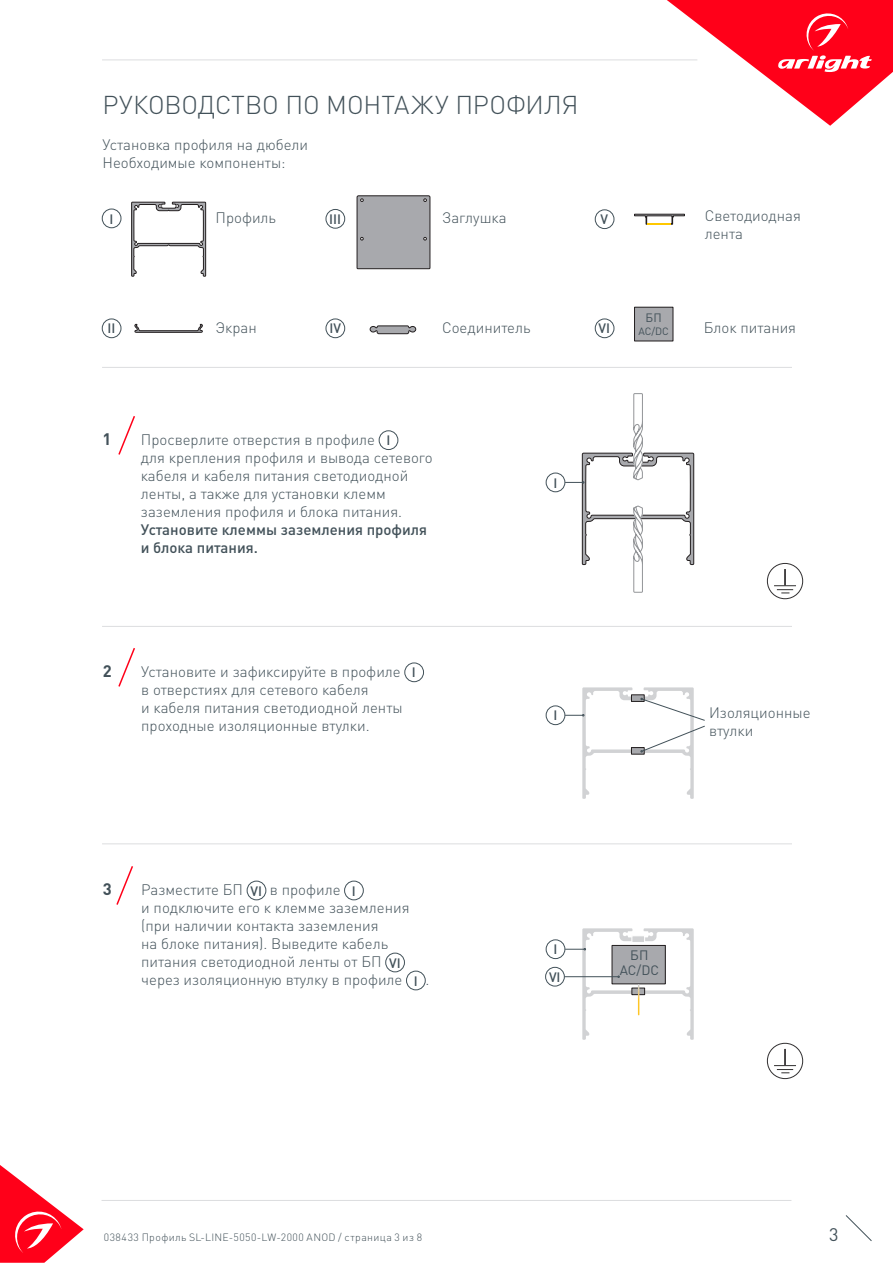
<style>
.page{position:relative;width:893px;height:1263px;background:#fff}
.page>*{position:absolute;margin:0;border:0;box-sizing:border-box;transform-origin:0 0}
.t1{font:300 25.5px "DIN Pro";letter-spacing:-.005em;color:#425159}
.t2{font:18px "DIN Pro";color:#425159}
.t3{font:700 16.5px "DIN Pro";color:#425159}
.t4{font:300 15px/18px "DIN Pro";color:#425159}
.t5{font:500 13.5px "DIN Pro";color:#425159}
.t6{font:13.5px "DIN Pro";color:#425159}
.t7{font:12px "DIN Pro";color:#425159}
.t8{font:300 10.5px "DIN Pro";letter-spacing:.04em;color:#425159}
.t9{font:10.5px "DIN Pro";color:#425159}
.s1{font-weight:500}
</style>
<div class="page">
<svg style="left:0;top:1165px;width:84px;height:98px"></svg>
<svg style="left:845px;top:1215px;width:27px;height:26px"></svg>
<svg style="left:667px;top:0;width:226px;height:126px"></svg>
<hr style="left:102px;top:60px;width:595px;height:1px;background:#dcdddf">
<hr style="left:102px;top:1200px;width:689px;height:1px;background:#dcdddf">
<hr style="left:102px;top:367px;width:690px;height:1px;background:#dcdddf">
<svg style="left:634px;top:214px;width:51px;height:11px"></svg>
<div style="left:102px;top:209px;width:19px;height:19px;border:1px solid #425159;border-radius:50%"></div>
<div style="left:326px;top:209px;width:19px;height:19px;border:1px solid #425159;border-radius:50%"></div>
<div style="left:595px;top:210px;width:19px;height:19px;border:1px solid #425159;border-radius:50%"></div>
<div style="left:102px;top:319px;width:19px;height:19px;border:1px solid #425159;border-radius:50%"></div>
<div style="left:326px;top:319px;width:19px;height:19px;border:1px solid #425159;border-radius:50%"></div>
<div style="left:595px;top:319px;width:19px;height:19px;border:1px solid #425159;border-radius:50%"></div>
<svg style="left:357px;top:195px;width:73px;height:74px;background:#a2a3a7"></svg>
<hr style="left:102px;top:626px;width:690px;height:1px;background:#dcdddf">
<hr style="left:102px;top:843px;width:690px;height:1px;background:#dcdddf">
<div style="left:405px;top:663px;width:19px;height:19px;border:1px solid #425159;border-radius:50%"></div>
<div style="left:379px;top:431px;width:19px;height:19px;border:1px solid #425159;border-radius:50%"></div>
<svg style="left:118px;top:648px;width:17px;height:39px"></svg>
<svg style="left:118px;top:416px;width:17px;height:39px"></svg>
<div style="left:546px;top:473px;width:19px;height:19px;border:1px solid #425159;border-radius:50%"></div>
<div style="left:546px;top:706px;width:19px;height:19px;border:1px solid #425159;border-radius:50%"></div>
<svg style="left:565px;top:393px;width:129px;height:200px"></svg>
<svg style="left:565px;top:687px;width:140px;height:112px"></svg>
<div style="left:767px;top:563px;width:36px;height:36px;border:1px solid #312f30;border-radius:50%"></div>
<svg style="left:774px;top:569px;width:22px;height:24px"></svg>
<div style="left:247px;top:881px;width:19px;height:19px;border:1px solid #425159;border-radius:50%"></div>
<div style="left:344px;top:881px;width:19px;height:19px;border:1px solid #425159;border-radius:50%"></div>
<div style="left:385px;top:953px;width:20px;height:19px;border:1px solid #425159;border-radius:50%"></div>
<div style="left:406px;top:971px;width:19px;height:19px;border:1px solid #425159;border-radius:50%"></div>
<svg style="left:116px;top:866px;width:17px;height:39px"></svg>
<div style="left:546px;top:940px;width:19px;height:19px;border:1px solid #425159;border-radius:50%"></div>
<div style="left:545px;top:967px;width:19px;height:19px;border:1px solid #425159;border-radius:50%"></div>
<hr style="left:564px;top:976px;width:54px;height:1px;background:#425159">
<svg style="left:565px;top:928px;width:129px;height:112px"></svg>
<div style="left:767px;top:1043px;width:36px;height:36px;border:1px solid #312f30;border-radius:50%"></div>
<svg style="left:774px;top:1049px;width:22px;height:24px"></svg>
<hr style="left:638px;top:985px;width:1px;height:30px;background:#fff">
<svg style="left:370px;top:325px;width:46px;height:9px"></svg>
<div style="left:634px;top:307px;width:39px;height:34px;background:#a8a9ad"></div>
<div style="left:634px;top:307px;width:39px;height:34px;border:1px solid #231f20"></div>
<svg style="left:131px;top:202px;width:75px;height:75px"></svg>
<svg style="left:134px;top:324px;width:69px;height:9px"></svg>
<p class="t1" style="left:103px;top:87px;width:477px">РУКОВОДСТВО ПО МОНТАЖУ ПРОФИЛЯ</p>
<p class="t4" style="left:103px;top:134px;width:207px">Установка профиля на дюбели</p>
<p class="t4" style="left:103px;top:152px;width:185px">Необходимые компоненты:</p>
<p class="t4" style="left:442px;top:208px;width:66px">Заглушка</p>
<p class="t4" style="left:216px;top:208px;width:62px">Профиль</p>
<p class="t5" style="left:109px;top:209px;width:5px">I</p>
<p class="t5" style="left:329px;top:210px;width:13px">III</p>
<p class="t5" style="left:601px;top:210px;width:9px">V</p>
<p class="t4" style="left:705px;top:206px;width:98px">Светодиодная лента</p>
<p class="t7" style="left:646px;top:310px;width:18px">БП</p>
<p class="t9" style="left:638px;top:324px;width:32px">AC/DC</p>
<p class="t5" style="left:107px;top:319px;width:9px">II</p>
<p class="t5" style="left:329px;top:319px;width:13px">IV</p>
<p class="t4" style="left:442px;top:318px;width:90px">Соединитель</p>
<p class="t5" style="left:599px;top:319px;width:13px">VI</p>
<p class="t4" style="left:704px;top:318px;width:94px">Блок питания</p>
<p class="t4" style="left:216px;top:318px;width:43px">Экран</p>
<p class="t3" style="left:103px;top:427px;width:10px">1</p>
<p class="t4" style="left:141px;top:430px;width:236px">Просверлите отверстия в профиле</p>
<p class="t5" style="left:386px;top:431px;width:5px">I</p>
<p class="t4" style="left:141px;top:448px;width:293px">для крепления профиля и вывода сетевого кабеля и кабеля питания светодиодной ленты, а также для установки клемм заземления профиля и блока питания.<br><span class="s1">Установите клеммы заземления профиля и блока питания.</span></p>
<p class="t3" style="left:103px;top:660px;width:10px">2</p>
<p class="t4" style="left:141px;top:662px;width:261px">Установите и зафиксируйте в профиле</p>
<p class="t5" style="left:412px;top:663px;width:5px">I</p>
<p class="t4" style="left:141px;top:680px;width:263px">в отверстиях для сетевого кабеля<br>и кабеля питания светодиодной ленты проходные изоляционные втулки.</p>
<p class="t3" style="left:103px;top:878px;width:10px">3</p>
<p class="t4" style="left:141px;top:880px;width:103px">Разместите БП</p>
<p class="t5" style="left:250px;top:881px;width:13px">VI</p>
<p class="t4" style="left:270px;top:880px;width:72px">в профиле</p>
<p class="t5" style="left:352px;top:881px;width:5px">I</p>
<p class="t4" style="left:141px;top:898px;width:270px">и подключите его к клемме заземления (при наличии контакта заземления<br>на блоке питания). Выведите кабель питания светодиодной ленты от БП</p>
<p class="t5" style="left:389px;top:953px;width:13px">VI</p>
<p class="t4" style="left:141px;top:970px;width:263px">через изоляционную втулку в профиле</p>
<p class="t5" style="left:414px;top:971px;width:5px">I</p>
<p class="t4" style="left:425px;top:970px;width:5px">.</p>
<p class="t5" style="left:553px;top:473px;width:5px">I</p>
<p class="t5" style="left:553px;top:706px;width:5px">I</p>
<p class="t4" style="left:709px;top:703px;width:103px">Изоляционные</p>
<p class="t4" style="left:709px;top:721px;width:46px">втулки</p>
<p class="t5" style="left:553px;top:940px;width:5px">I</p>
<p class="t5" style="left:549px;top:968px;width:13px">VI</p>
<p class="t6" style="left:630px;top:946px;width:20px">БП</p>
<p class="t6" style="left:620px;top:961px;width:41px">AC/DC</p>
<p class="t8" style="left:104px;top:1230px;width:320px">038433 Профиль SL-LINE-5050-LW-2000 ANOD / страница 3 из 8</p>
<p class="t2" style="left:829px;top:1222px;width:11px">3</p>
</div>
